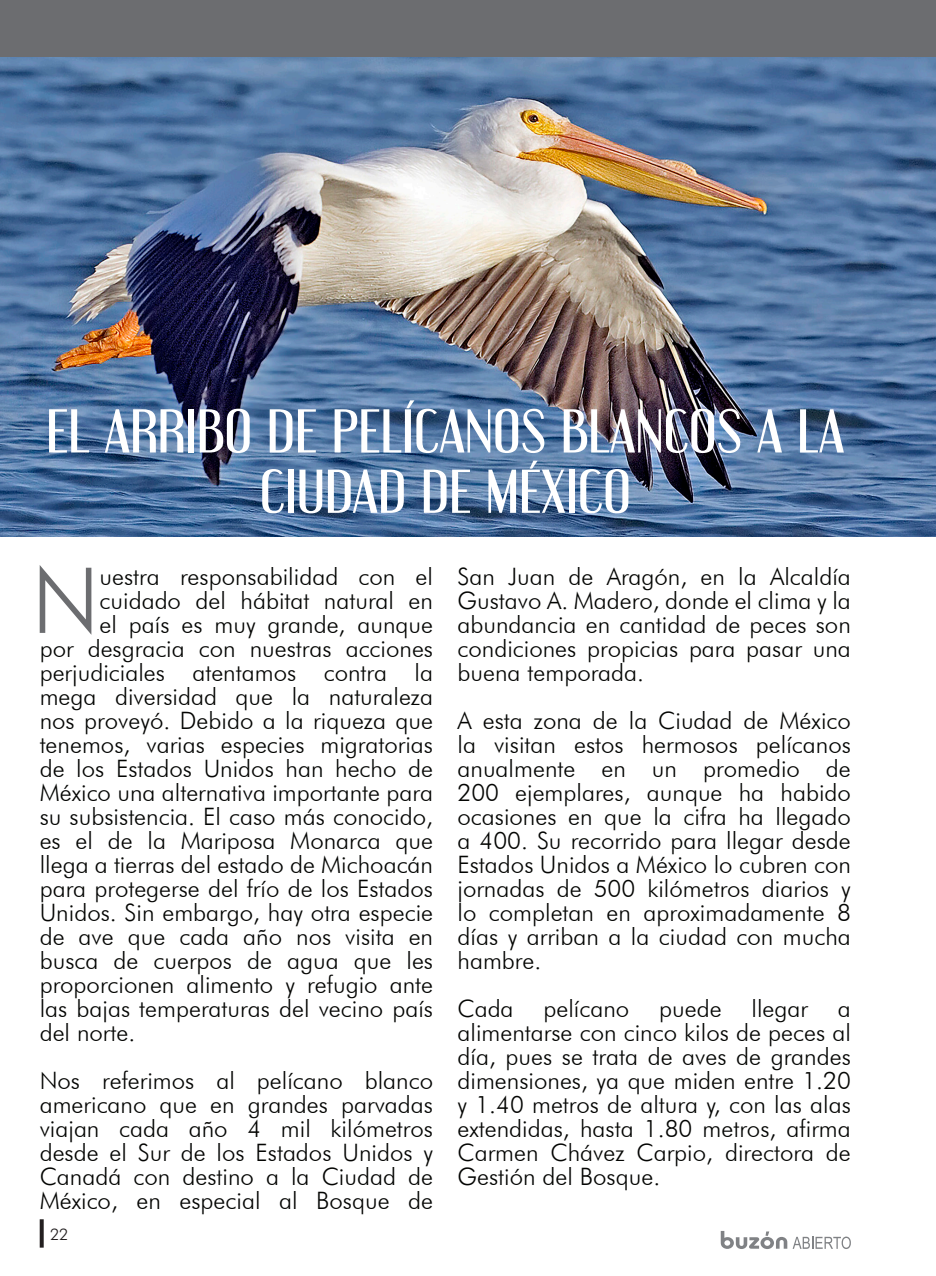
<style>
.page{position:relative;width:936px;height:1276px;background:#fff}
.page>*{position:absolute;margin:0;border:0;box-sizing:border-box;transform-origin:0 0}
.t1{font:300 91.2px "Futura BT";color:#6c6d70}
.t2{font:52.6px "Engebrechtre Rg";color:#fff}
.t3{font:300 24px/24px "Futura BT";color:#040503;text-align:justify}
.t4{font:300 16px "Futura BT";color:#231f20}
</style>
<div class="page">
<svg style="left:720px;top:1231px;width:130px;height:18px"></svg>
<svg style="left:40px;top:1219px;width:4px;height:28px"></svg>
<img style="left:0;top:57px;width:935px;height:480px">
<div style="left:0;top:0;width:935px;height:57px;background:#6c6d70"></div>
<p class="t2" style="left:46px;top:399px;width:799px">EL ARRIBO DE PELÍCANOS BLANCOS A LA</p>
<p class="t2" style="left:259px;top:459px;width:373px">CIUDAD DE MÉXICO</p>
<p class="t1" style="left:32px;top:545px;width:69px">N</p>
<p class="t3" style="left:100px;top:564px;width:335px">uestra responsabilidad con el</p>
<p class="t3" style="left:100px;top:588px;width:335px">cuidado del hábitat natural en</p>
<p class="t3" style="left:100px;top:612px;width:335px">el país es muy grande, aunque</p>
<p class="t3" style="left:40px;top:636px;width:395px">por desgracia con nuestras acciones</p>
<p class="t3" style="left:40px;top:660px;width:395px">perjudiciales atentamos contra la</p>
<p class="t3" style="left:40px;top:684px;width:395px">mega diversidad que la naturaleza</p>
<p class="t3" style="left:40px;top:708px;width:395px">nos proveyó. Debido a la riqueza que</p>
<p class="t3" style="left:40px;top:732px;width:395px">tenemos, varias especies migratorias</p>
<p class="t3" style="left:40px;top:756px;width:395px">de los Estados Unidos han hecho de</p>
<p class="t3" style="left:40px;top:780px;width:395px">México una alternativa importante para</p>
<p class="t3" style="left:40px;top:804px;width:395px">su subsistencia. El caso más conocido,</p>
<p class="t3" style="left:40px;top:828px;width:395px">es el de la Mariposa Monarca que</p>
<p class="t3" style="left:40px;top:852px;width:395px">llega a tierras del estado de Michoacán</p>
<p class="t3" style="left:40px;top:876px;width:395px">para protegerse del frío de los Estados</p>
<p class="t3" style="left:40px;top:900px;width:395px">Unidos. Sin embargo, hay otra especie</p>
<p class="t3" style="left:40px;top:924px;width:395px">de ave que cada año nos visita en</p>
<p class="t3" style="left:40px;top:948px;width:395px">busca de cuerpos de agua que les</p>
<p class="t3" style="left:40px;top:972px;width:395px">proporcionen alimento y refugio ante</p>
<p class="t3" style="left:40px;top:996px;width:395px">las bajas temperaturas del vecino país</p>
<p class="t3" style="left:40px;top:1020px;width:97px">del norte.</p>
<p class="t3" style="left:40px;top:1068px;width:395px">Nos referimos al pelícano blanco americano que en grandes parvadas viajan cada año 4 mil kilómetros desde el Sur de los Estados Unidos y Canadá con destino a la Ciudad de México, en especial al Bosque de</p>
<p class="t4" style="left:50px;top:1224px;width:20px">22</p>
<p class="t3" style="left:457px;top:564px;width:395px">San Juan de Aragón, en la Alcaldía Gustavo A. Madero, donde el clima y la abundancia en cantidad de peces son condiciones propicias para pasar una buena temporada.</p>
<p class="t3" style="left:457px;top:708px;width:395px">A esta zona de la Ciudad de México la visitan estos hermosos pelícanos anualmente en un promedio de 200 ejemplares, aunque ha habido ocasiones en que la cifra ha llegado a 400. Su recorrido para llegar desde Estados Unidos a México lo cubren con jornadas de 500 kilómetros diarios y lo completan en aproximadamente 8 días y arriban a la ciudad con mucha hambre.</p>
<p class="t3" style="left:457px;top:996px;width:395px">Cada pelícano puede llegar a alimentarse con cinco kilos de peces al día, pues se trata de aves de grandes dimensiones, ya que miden entre 1.20 y 1.40 metros de altura y, con las alas extendidas, hasta 1.80 metros, afirma Carmen Chávez Carpio, directora de Gestión del Bosque.</p>
</div>
